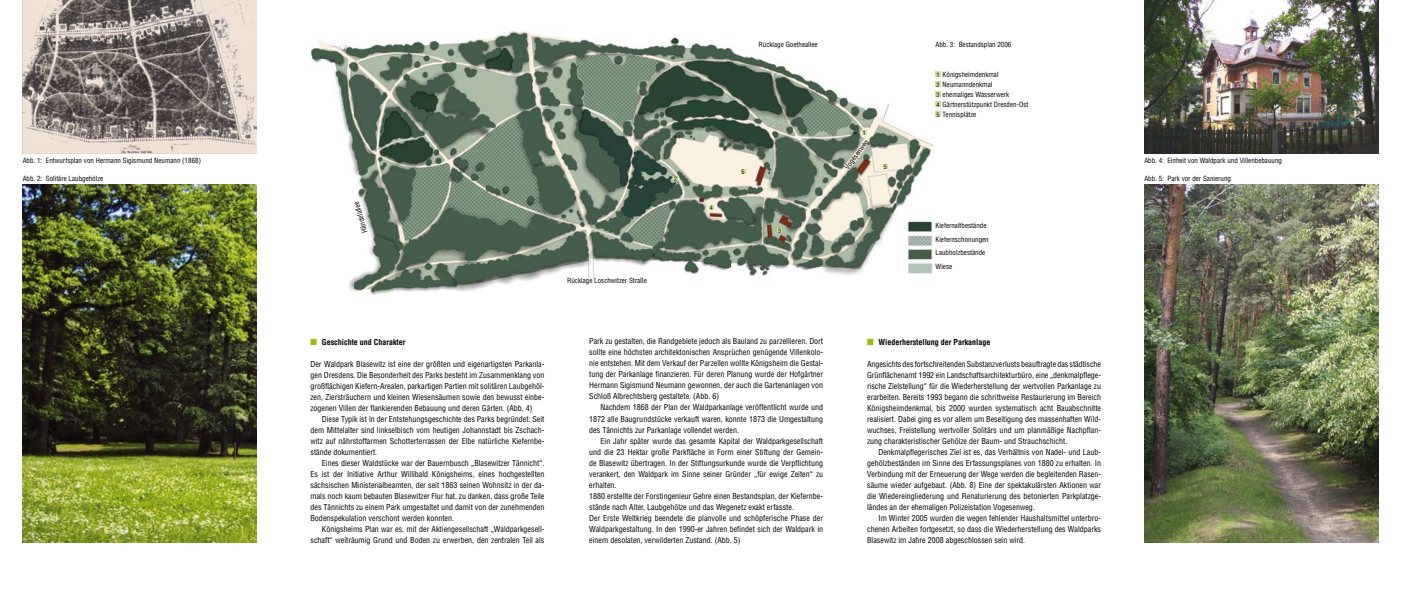
<style>
.page{position:relative;width:1401px;height:596px;background:#fff}
.page>*{position:absolute;margin:0;border:0;box-sizing:border-box;transform-origin:0 0}
.t1{font:condensed 8px/11px "Helvetica";color:#000;text-align:justify}
.t2{font:700 condensed 8px "Helvetica";color:#000}
.t3{font:condensed 7px/10px "Helvetica";color:#000}
.t4{font:condensed 6px "Helvetica";color:#000}
.s1{font-family:"Monotype Sorts";font-weight:400;font-stretch:normal;font-size:8.5px;color:#97be0d}
.s2{font-size:6px}
</style>
<div class="page">
<img style="left:1144px;top:184px;width:234px;height:358px">
<img style="left:23px;top:0;width:234px;height:153px">
<img style="left:310px;top:30px;width:631px;height:265px">
<svg style="left:862px;top:130px;width:4px;height:5px"></svg>
<svg style="left:673px;top:176px;width:5px;height:5px"></svg>
<svg style="left:777px;top:228px;width:5px;height:5px"></svg>
<svg style="left:709px;top:205px;width:5px;height:4px"></svg>
<svg style="left:740px;top:169px;width:5px;height:5px"></svg>
<svg style="left:882px;top:164px;width:5px;height:5px"></svg>
<svg style="left:935px;top:72px;width:5px;height:45px"></svg>
<img style="left:23px;top:184px;width:234px;height:358px">
<img style="left:1144px;top:0;width:234px;height:153px">
<p class="t3" style="left:23px;top:155px;width:180px">Abb. 1: Entwurfsplan von Hermann Sigismund Neumann (1868)</p>
<p class="t3" style="left:23px;top:173px;width:82px">Abb. 2: Solitäre Laubgehölze</p>
<p class="t3" style="left:360px;top:234px;width:33px;rotate:-107deg">Händelallee</p>
<p class="t2" style="left:310px;top:337px;width:96px"><span class="s1">n</span> Geschichte und Charakter</p>
<p class="t1" style="left:310px;top:358px;width:235px">Der Waldpark Blasewitz ist eine der größten und eigenartigsten Parkanla&shy;gen Dresdens. Die Besonderheit des Parks besteht im Zusammenklang von großflächigen Kiefern-Arealen, parkartigen Partien mit solitären Laubgehöl&shy;zen, Ziersträuchern und kleinen Wiesensäumen sowie den bewusst einbe&shy;zogenen Villen der flankierenden Bebauung und deren Gärten. (Abb. 4)</p>
<p class="t1" style="left:310px;top:413px;width:235px;text-indent:11px">Diese Typik ist in der Entstehungsgeschichte des Parks begründet: Seit dem Mittelalter sind linkselbisch vom heutigen Johannstadt bis Zschach&shy;witz auf nährstoffarmen Schotterterrassen der Elbe natürliche Kiefernbe&shy;stände dokumentiert.</p>
<p class="t1" style="left:310px;top:457px;width:235px;text-indent:11px">Eines dieser Waldstücke war der Bauernbusch „Blasewitzer Tännicht“.<br>Es ist der Initiative Arthur Willibald Königsheims, eines hochgestellten sächsischen Ministerialbeamten, der seit 1863 seinen Wohnsitz in der da&shy;mals noch kaum bebauten Blasewitzer Flur hat, zu danken, dass große Teile des Tännichts zu einem Park umgestaltet und damit von der zunehmenden Bodenspekulation verschont werden konnten.</p>
<p class="t1" style="left:310px;top:523px;width:235px;text-align:right">Königsheims Plan war es, mit der Aktiengesellschaft „Waldparkgesell&shy;schaft“ weiträumig Grund und Boden zu erwerben, den zentralen Teil als</p>
<p class="t4" style="left:674px;top:175px;width:4px">2</p>
<p class="t3" style="left:567px;top:275px;width:81px">Rücklage Loschwitzer Straße</p>
<p class="t3" style="left:758px;top:39px;width:60px">Rücklage Goetheallee</p>
<p class="t4" style="left:710px;top:203px;width:4px">4</p>
<p class="t4" style="left:741px;top:167px;width:4px">5</p>
<p class="t4" style="left:778px;top:227px;width:4px">3</p>
<p class="t4" style="left:863px;top:129px;width:4px">1</p>
<p class="t3" style="left:841px;top:165px;width:36px;rotate:-52deg">Vogesenweg</p>
<p class="t4" style="left:883px;top:163px;width:4px">5</p>
<p class="t3" style="left:935px;top:39px;width:77px">Abb. 3: Bestandsplan 2006</p>
<p class="t3" style="left:936px;top:69px;width:93px"><span class="s2">1</span> Königsheimdenkmal<br><span class="s2">2</span> Neumanndenkmal<br><span class="s2">3</span> ehemaliges Wasserwerk<br><span class="s2">4</span> Gärtnerstützpunkt Dresden-Ost<br><span class="s2">5</span> Tennisplätze</p>
<p class="t3" style="left:935px;top:218px;width:55px;line-height:13.8px">Kiefernaltbestände<br>Kiefernschonungen<br>Laubholzbestände<br>Wiese</p>
<p class="t1" style="left:589px;top:335px;width:235px">Park zu gestalten, die Randgebiete jedoch als Bauland zu parzellieren. Dort sollte eine höchsten architektonischen Ansprüchen genügende Villenkolo&shy;nie entstehen. Mit dem Verkauf der Parzellen wollte Königsheim die Gestal&shy;tung der Parkanlage finanzieren. Für deren Planung wurde der Hofgärtner Hermann Sigismund Neumann gewonnen, der auch die Gartenanlagen von Schloß Albrechtsberg gestaltete. (Abb. 6)</p>
<p class="t1" style="left:589px;top:401px;width:235px;text-indent:11px">Nachdem 1868 der Plan der Waldparkanlage veröffentlicht wurde und 1872 alle Baugrundstücke verkauft waren, konnte 1873 die Umgestaltung des Tännichts zur Parkanlage vollendet werden.</p>
<p class="t1" style="left:589px;top:434px;width:235px;text-align:left;text-indent:11px">Ein Jahr später wurde das gesamte Kapital der Waldparkgesellschaft und die 23 Hektar große Parkfläche in Form einer Stiftung der Gemein&shy;de Blasewitz übertragen. In der Stiftungsurkunde wurde die Verpflichtung verankert, den Waldpark im Sinne seiner Gründer „für ewige Zeiten“ zu erhalten.<br>1880 erstellte der Forstingenieur Gehre einen Bestandsplan, der Kiefernbe&shy;stände nach Alter, Laubgehölze und das Wegenetz exakt erfasste.<br>Der Erste Weltkrieg beendete die planvolle und schöpferische Phase der Waldparkgestaltung. In den 1990-er Jahren befindet sich der Waldpark in einem desolaten, verwilderten Zustand. (Abb. 5)</p>
<p class="t2" style="left:867px;top:337px;width:125px"><span class="s1">n</span> Wiederherstellung der Parkanlage</p>
<p class="t1" style="left:867px;top:358px;width:235px">Angesichts des fortschreitenden Substanzverlusts beauftragte das städtische Grünflächenamt 1992 ein Landschaftsarchitekturbüro, eine „denkmalpflege&shy;rische Zielstellung“ für die Wiederherstellung der wertvollen Parkanlage zu erarbeiten. Bereits 1993 begann die schrittweise Restaurierung im Bereich Königsheimdenkmal, bis 2000 wurden systematisch acht Bauabschnitte realisiert. Dabei ging es vor allem um Beseitigung des massenhaften Wild&shy;wuchses, Freistellung wertvoller Solitärs und um planmäßige Nachpflan&shy;zung charakteristischer Gehölze der Baum- und Strauchschicht.</p>
<p class="t1" style="left:867px;top:446px;width:235px;text-indent:11px">Denkmalpflegerisches Ziel ist es, das Verhältnis von Nadel- und Laub&shy;gehölzbeständen im Sinne des Erfassungsplanes von 1880 zu erhalten. In Verbindung mit der Erneuerung der Wege werden die begleitenden Rasen&shy;säume wieder aufgebaut. (Abb. 8) Eine der spektakulärsten Aktionen war die Wiedereingliederung und Renaturierung des betonierten Parkplatzge&shy;ländes an der ehemaligen Polizeistation Vogesenweg.</p>
<p class="t1" style="left:867px;top:512px;width:235px;text-indent:11px">Im Winter 2005 wurden die wegen fehlender Haushaltsmittel unterbro&shy;chenen Arbeiten fortgesetzt, so dass die Wiederherstellung des Waldparks Blasewitz im Jahre 2008 abgeschlossen sein wird.</p>
<p class="t3" style="left:1144px;top:155px;width:139px">Abb. 4: Einheit von Waldpark und Villenbebauung</p>
<p class="t3" style="left:1144px;top:173px;width:88px">Abb. 5: Park vor der Sanierung</p>
</div>
